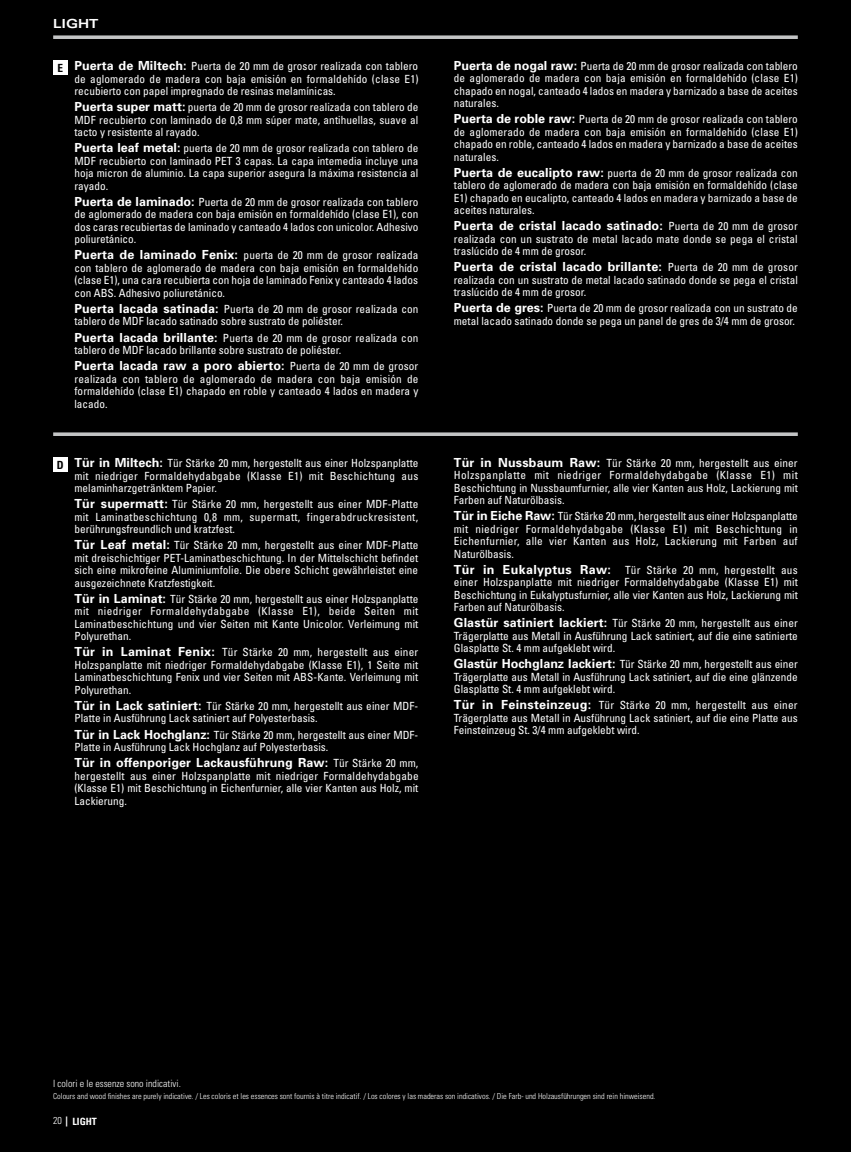
<style>
.page{position:relative;width:851px;height:1152px;background:#fff}
.page>*{position:absolute;margin:0;border:0;box-sizing:border-box;transform-origin:0 0}
.t1{font:700 12.5px "Univers";letter-spacing:.01em;color:#fff}
.t2{font:700 expanded 12.5px "Univers";color:#fff}
.t3{font:condensed 11.25px/12.5px "Univers";color:#fff;text-align:justify}
.t4{font:700 condensed 11.25px "Univers";color:#000}
.t5{font:300 condensed 10px "Univers";color:#fff}
.t6{font:700 condensed 10px "Univers";color:#fff}
.t7{font:300 condensed 8.12px "Univers";color:#fff}
.s1{font-weight:700;font-stretch:normal;font-size:12.5px}
.s2{font-weight:400;font-stretch:condensed;font-size:11.25px}
.s3{font-weight:300}
</style>
<div class="page">
<div style="left:0;top:0;width:850px;height:1152px;background:#000"></div>
<div style="left:53px;top:60px;width:14px;height:14px;background:#fff"></div>
<div style="left:53px;top:457px;width:14px;height:14px;background:#fff"></div>
<svg style="left:53px;top:432px;width:744px;height:4px;background:#acadae"></svg>
<svg style="left:53px;top:35px;width:744px;height:4px;background:#acadae"></svg>
<p class="t2" style="left:53px;top:16px;width:47px">LIGHT</p>
<p class="t3" style="left:74px;top:60px;width:345px"><span class="s1">Puerta de Miltech:</span> Puerta de 20 mm de grosor realizada con tablero de aglomerado de madera con baja emisión en formaldehído (clase E1) recubierto con papel impregnado de resinas melamínicas.</p>
<p class="t3" style="left:74px;top:101px;width:345px"><span class="s1">Puerta super matt:</span> puerta de 20 mm de grosor realizada con tablero de MDF recubierto con laminado de 0,8 mm súper mate, antihuellas, suave al tacto y resistente al rayado.</p>
<p class="t3" style="left:74px;top:142px;width:345px"><span class="s1">Puerta leaf metal:</span> puerta de 20 mm de grosor realizada con tablero de MDF recubierto con laminado PET 3 capas. La capa intemedia incluye una hoja micron de aluminio. La capa superior asegura la máxima resistencia al rayado.</p>
<p class="t3" style="left:74px;top:195px;width:345px"><span class="s1">Puerta de laminado:</span> Puerta de 20 mm de grosor realizada con tablero de aglomerado de madera con baja emisión en formaldehído (clase E1), con dos caras recubiertas de laminado y canteado 4 lados con unicolor. Adhesivo poliuretánico.</p>
<p class="t3" style="left:74px;top:249px;width:345px"><span class="s1">Puerta de laminado Fenix:</span> puerta de 20 mm de grosor realizada con tablero de aglomerado de madera con baja emisión en formaldehído (clase E1), una cara recubierta con hoja de laminado Fenix y canteado 4 lados con ABS. Adhesivo poliuretánico.</p>
<p class="t3" style="left:74px;top:302px;width:345px"><span class="s1">Puerta lacada satinada:</span> Puerta de 20 mm de grosor realizada con tablero de MDF lacado satinado sobre sustrato de poliéster.</p>
<p class="t3" style="left:74px;top:331px;width:345px"><span class="s1">Puerta lacada brillante:</span> Puerta de 20 mm de grosor realizada con tablero de MDF lacado brillante sobre sustrato de poliéster.</p>
<p class="t1" style="left:74px;top:358px;width:345px">Puerta lacada raw a poro abierto: <span class="s2">Puerta de 20 mm de grosor</span></p>
<p class="t3" style="left:74px;top:372px;width:345px">realizada con tablero de aglomerado de madera con baja emisión de formaldehído (clase E1) chapado en roble y canteado 4 lados en madera y lacado.</p>
<p class="t4" style="left:57px;top:61px;width:7px">E</p>
<p class="t4" style="left:57px;top:458px;width:8px">D</p>
<p class="t3" style="left:74px;top:457px;width:345px"><span class="s1">Tür in Miltech:</span> Tür Stärke 20 mm, hergestellt aus einer Holzspanplatte mit niedriger Formaldehydabgabe (Klasse E1) mit Beschichtung aus melaminharzgetränktem Papier.</p>
<p class="t3" style="left:74px;top:498px;width:345px"><span class="s1">Tür supermatt:</span> Tür Stärke 20 mm, hergestellt aus einer MDF-Platte mit Laminatbeschichtung 0,8 mm, supermatt, fingerabdruckresistent, berührungsfreundlich und kratzfest.</p>
<p class="t3" style="left:74px;top:539px;width:345px"><span class="s1">Tür Leaf metal:</span> Tür Stärke 20 mm, hergestellt aus einer MDF-Platte mit dreischichtiger PET-Laminatbeschichtung. In der Mittelschicht befindet sich eine mikrofeine Aluminiumfolie. Die obere Schicht gewährleistet eine ausgezeichnete Kratzfestigkeit.</p>
<p class="t3" style="left:74px;top:592px;width:345px"><span class="s1">Tür in Laminat:</span> Tür Stärke 20 mm, hergestellt aus einer Holzspanplatte mit niedriger Formaldehydabgabe (Klasse E1), beide Seiten mit Laminatbeschichtung und vier Seiten mit Kante Unicolor. Verleimung mit Polyurethan.</p>
<p class="t3" style="left:74px;top:646px;width:345px"><span class="s1">Tür in Laminat Fenix:</span> Tür Stärke 20 mm, hergestellt aus einer Holzspanplatte mit niedriger Formaldehydabgabe (Klasse E1), 1 Seite mit Laminatbeschichtung Fenix und vier Seiten mit ABS-Kante. Verleimung mit Polyurethan.</p>
<p class="t3" style="left:74px;top:699px;width:345px"><span class="s1">Tür in Lack satiniert:</span> Tür Stärke 20 mm, hergestellt aus einer MDF-<br>Platte in Ausführung Lack satiniert auf Polyesterbasis.</p>
<p class="t3" style="left:74px;top:728px;width:345px"><span class="s1">Tür in Lack Hochglanz:</span> Tür Stärke 20 mm, hergestellt aus einer MDF-<br>Platte in Ausführung Lack Hochglanz auf Polyesterbasis.</p>
<p class="t1" style="left:74px;top:755px;width:345px">Tür in offenporiger Lackausführung Raw: <span class="s2">Tür Stärke 20 mm,</span></p>
<p class="t3" style="left:74px;top:769px;width:345px">hergestellt aus einer Holzspanplatte mit niedriger Formaldehydabgabe (Klasse E1) mit Beschichtung in Eichenfurnier, alle vier Kanten aus Holz, mit Lackierung.</p>
<p class="t3" style="left:454px;top:59px;width:345px"><span class="s1">Puerta de nogal raw:</span> Puerta de 20 mm de grosor realizada con tablero de aglomerado de madera con baja emisión en formaldehído (clase E1) chapado en nogal, canteado 4 lados en madera y barnizado a base de aceites naturales.</p>
<p class="t3" style="left:454px;top:113px;width:345px"><span class="s1">Puerta de roble raw:</span> Puerta de 20 mm de grosor realizada con tablero de aglomerado de madera con baja emisión en formaldehído (clase E1) chapado en roble, canteado 4 lados en madera y barnizado a base de aceites naturales.</p>
<p class="t3" style="left:454px;top:166px;width:345px"><span class="s1">Puerta de eucalipto raw:</span> puerta de 20 mm de grosor realizada con tablero de aglomerado de madera con baja emisión en formaldehído (clase E1) chapado en eucalipto, canteado 4 lados en madera y barnizado a base de aceites naturales.</p>
<p class="t1" style="left:454px;top:218px;width:345px">Puerta de cristal lacado satinado: <span class="s2">Puerta de 20 mm de grosor</span></p>
<p class="t3" style="left:454px;top:232px;width:345px">realizada con un sustrato de metal lacado mate donde se pega el cristal traslúcido de 4 mm de grosor.</p>
<p class="t1" style="left:454px;top:259px;width:345px">Puerta de cristal lacado brillante: <span class="s2">Puerta de 20 mm de grosor</span></p>
<p class="t3" style="left:454px;top:273px;width:345px">realizada con un sustrato de metal lacado satinado donde se pega el cristal traslúcido de 4 mm de grosor.</p>
<p class="t3" style="left:454px;top:302px;width:345px"><span class="s1">Puerta de gres:</span> Puerta de 20 mm de grosor realizada con un sustrato de metal lacado satinado donde se pega un panel de gres de 3/4 mm de grosor.</p>
<p class="t3" style="left:454px;top:456px;width:345px"><span class="s1">Tür in Nussbaum Raw:</span> Tür Stärke 20 mm, hergestellt aus einer Holzspanplatte mit niedriger Formaldehydabgabe (Klasse E1) mit Beschichtung in Nussbaumfurnier, alle vier Kanten aus Holz, Lackierung mit Farben auf Naturölbasis.</p>
<p class="t3" style="left:454px;top:510px;width:345px"><span class="s1">Tür in Eiche Raw:</span> Tür Stärke 20 mm, hergestellt aus einer Holzspanplatte mit niedriger Formaldehydabgabe (Klasse E1) mit Beschichtung in Eichenfurnier, alle vier Kanten aus Holz, Lackierung mit Farben auf Naturölbasis.</p>
<p class="t3" style="left:454px;top:563px;width:345px"><span class="s1">Tür in Eukalyptus Raw:</span> Tür Stärke 20 mm, hergestellt aus einer Holzspanplatte mit niedriger Formaldehydabgabe (Klasse E1) mit Beschichtung in Eukalyptusfurnier, alle vier Kanten aus Holz, Lackierung mit Farben auf Naturölbasis.</p>
<p class="t3" style="left:454px;top:617px;width:345px"><span class="s1">Glastür satiniert lackiert:</span> Tür Stärke 20 mm, hergestellt aus einer Trägerplatte aus Metall in Ausführung Lack satiniert, auf die eine satinierte Glasplatte St. 4 mm aufgeklebt wird.</p>
<p class="t3" style="left:454px;top:658px;width:345px"><span class="s1">Glastür Hochglanz lackiert:</span> Tür Stärke 20 mm, hergestellt aus einer Trägerplatte aus Metall in Ausführung Lack satiniert, auf die eine glänzende Glasplatte St. 4 mm aufgeklebt wird.</p>
<p class="t3" style="left:454px;top:699px;width:345px"><span class="s1">Tür in Feinsteinzeug:</span> Tür Stärke 20 mm, hergestellt aus einer Trägerplatte aus Metall in Ausführung Lack satiniert, auf die eine Platte aus Feinsteinzeug St. 3/4 mm aufgeklebt wird.</p>
<p class="t5" style="left:53px;top:1077px;width:129px">I colori e le essenze sono indicativi.</p>
<p class="t7" style="left:53px;top:1091px;width:603px">Colours and wood finishes are purely indicative. / Les coloris et les essences sont fournis à titre indicatif. / Los colores y las maderas son indicativos. / Die Farb- und Holzausführungen sind rein hinweisend.</p>
<p class="t6" style="left:53px;top:1115px;width:45px"><span class="s3">20</span> | LIGHT</p>
</div>
